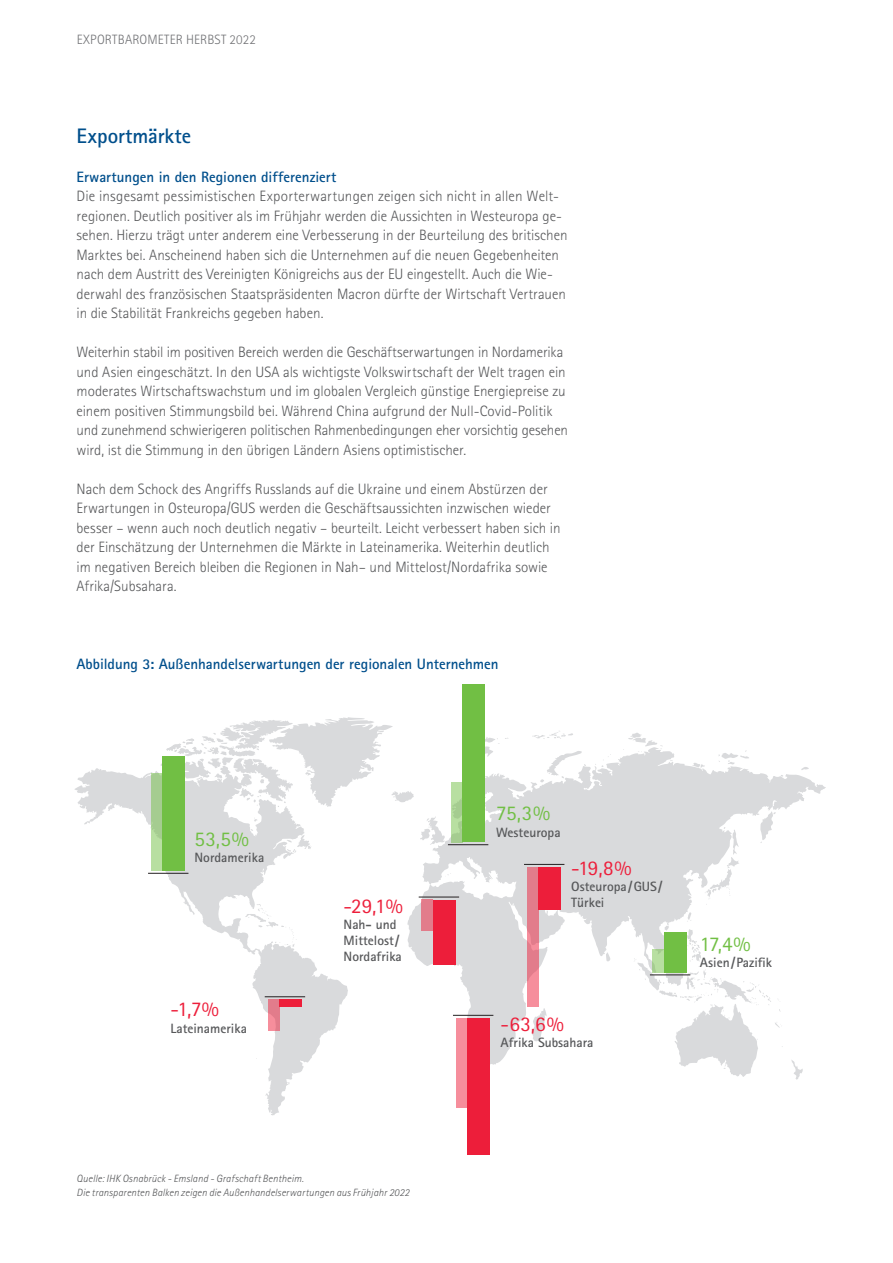
<style>
.page{position:relative;width:893px;height:1263px;background:#fff}
.page>*{position:absolute;margin:0;border:0;box-sizing:border-box;transform-origin:0 0}
.t1{font:21px "AT Rotis Sans Serif";color:#ed1e3a}
.t2{font:21px "AT Rotis Sans Serif";color:#71bf44}
.Headline_14_pt{font:700 21px "Rotis Sans Serif Std";letter-spacing:-.005em;color:#004f8c}
.Fließtext{font:300 15px/19.5px "Rotis Sans Serif Std";letter-spacing:-.005em;color:#57585a}
.Fließtext-2{font:700 15px "Rotis Sans Serif Std";letter-spacing:-.005em;color:#004f8c}
.t3{font:700 13.5px/16.2px "AT Rotis Sans Serif";color:#57585a}
.Abschnittmarke_links{font:300 13.5px "Rotis Sans Serif Std";letter-spacing:.01em;color:#717275}
.Quelle_Bildunterschr{font:italic 300 10.5px/13.5px "AT Rotis Sans Serif";letter-spacing:.01em;color:#57585a}
</style>
<div class="page">
<svg style="left:462px;top:737px;width:46px;height:10px"></svg>
<svg style="left:532px;top:731px;width:41px;height:8px"></svg>
<svg style="left:794px;top:1066px;width:9px;height:13px"></svg>
<svg style="left:628px;top:733px;width:34px;height:14px"></svg>
<svg style="left:407px;top:747px;width:419px;height:319px"></svg>
<svg style="left:679px;top:842px;width:4px;height:4px"></svg>
<svg style="left:420px;top:816px;width:29px;height:29px"></svg>
<svg style="left:74px;top:768px;width:274px;height:347px"></svg>
<svg style="left:633px;top:912px;width:150px;height:165px"></svg>
<svg style="left:160px;top:717px;width:254px;height:90px"></svg>
<div style="left:163px;top:756px;width:22px;height:114px;background:#71bf44"></div>
<hr style="left:148px;top:873px;width:40px;height:1px;background:#231f20">
<svg style="left:451px;top:782px;width:12px;height:60px"></svg>
<div style="left:463px;top:684px;width:22px;height:158px;background:#71bf44"></div>
<hr style="left:448px;top:844px;width:40px;height:1px;background:#231f20">
<svg style="left:268px;top:999px;width:11px;height:32px"></svg>
<hr style="left:265px;top:996px;width:40px;height:1px;background:#231f20">
<div style="left:279px;top:999px;width:23px;height:7px;background:#ed1e3a"></div>
<div style="left:456px;top:1018px;width:12px;height:89px;background:#f68e9c"></div>
<div style="left:468px;top:1018px;width:22px;height:136px;background:#ed1e3a"></div>
<hr style="left:453px;top:1015px;width:40px;height:1px;background:#231f20">
<hr style="left:419px;top:897px;width:40px;height:1px;background:#231f20">
<div style="left:433px;top:900px;width:22px;height:64px;background:#ed1e3a"></div>
<div style="left:422px;top:899px;width:11px;height:32px;background:#e27c8b"></div>
<svg style="left:527px;top:867px;width:12px;height:139px;background:#e77e8d"></svg>
<div style="left:539px;top:867px;width:22px;height:43px;background:#ed1e3a"></div>
<hr style="left:524px;top:864px;width:40px;height:1px;background:#231f20">
<hr style="left:650px;top:974px;width:40px;height:1px;background:#231f20">
<div style="left:664px;top:932px;width:23px;height:40px;background:#71bf44"></div>
<svg style="left:653px;top:949px;width:11px;height:23px"></svg>
<svg style="left:151px;top:773px;width:12px;height:97px"></svg>
<p class="Abschnittmarke_links" style="left:77px;top:31px;width:181px">EXPORTBAROMETER HERBST 2022</p>
<p class="Headline_14_pt" style="left:77px;top:122px;width:116px">Exportmärkte</p>
<p class="Fließtext-2" style="left:77px;top:167px;width:261px">Erwartungen in den Regionen differenziert</p>
<p class="Fließtext" style="left:77px;top:187px;width:493px">Die insgesamt pessimistischen Exporterwartungen zeigen sich nicht in allen Welt&shy;regionen. Deutlich positiver als im Frühjahr werden die Aussichten in Westeuropa ge&shy;sehen. Hierzu trägt unter anderem eine Verbesserung in der Beurteilung des britischen Marktes bei. Anscheinend haben sich die Unternehmen auf die neuen Gegebenheiten nach dem Austritt des Vereinigten Königreichs aus der EU eingestellt. Auch die Wie&shy;derwahl des französischen Staatspräsidenten Macron dürfte der Wirtschaft Vertrauen in die Stabilität Frankreichs gegeben haben.</p>
<p class="Fließtext" style="left:77px;top:343px;width:493px">Weiterhin stabil im positiven Bereich werden die Geschäftserwartungen in Nordamerika und Asien eingeschätzt. In den USA als wichtigste Volkswirtschaft der Welt tragen ein moderates Wirtschaftswachstum und im globalen Vergleich günstige Energiepreise zu einem positiven Stimmungsbild bei. Während China aufgrund der Null-Covid-Politik und zunehmend schwierigeren politischen Rahmenbedingungen eher vorsichtig gesehen wird, ist die Stimmung in den übrigen Ländern Asiens optimistischer.</p>
<p class="Fließtext" style="left:77px;top:479px;width:486px">Nach dem Schock des Angriffs Russlands auf die Ukraine und einem Abstürzen der Erwartungen in Osteuropa/GUS werden die Geschäftsaussichten inzwischen wieder besser – wenn auch noch deutlich negativ – beurteilt. Leicht verbessert haben sich in der Einschätzung der Unternehmen die Märkte in Lateinamerika. Weiterhin deutlich im negativen Bereich bleiben die Regionen in Nah– und Mittelost/Nordafrika sowie Afrika/Subsahara.</p>
<p class="Fließtext-2" style="left:77px;top:655px;width:424px">Abbildung 3: Außenhandelserwartungen der regionalen Unternehmen</p>
<p class="t2" style="left:195px;top:826px;width:56px">53,5%</p>
<p class="t3" style="left:195px;top:849px;width:71px">Nordamerika</p>
<p class="t1" style="left:170px;top:997px;width:50px">-1,7%</p>
<p class="t3" style="left:170px;top:1019px;width:78px">Lateinamerika</p>
<p class="t1" style="left:344px;top:893px;width:61px">-29,1%</p>
<p class="t3" style="left:344px;top:916px;width:60px">Nah- und<br>Mittelost/<br>Nordafrika</p>
<p class="Quelle_Bildunterschr" style="left:77px;top:1172px;width:334px">Quelle: IHK Osnabrück - Emsland - Grafschaft Bentheim.<br>Die transparenten Balken zeigen die Außenhandelserwartungen aus Frühjahr 2022</p>
<p class="t2" style="left:496px;top:801px;width:56px">75,3%</p>
<p class="t3" style="left:496px;top:824px;width:66px">Westeuropa</p>
<p class="t1" style="left:571px;top:855px;width:62px">-19,8%</p>
<p class="t3" style="left:571px;top:878px;width:93px">Osteuropa/GUS/<br>Türkei</p>
<p class="t1" style="left:500px;top:1011px;width:65px">-63,6%</p>
<p class="t3" style="left:500px;top:1034px;width:94px">Afrika Subsahara</p>
<p class="t2" style="left:700px;top:931px;width:52px">17,4%</p>
<p class="t3" style="left:700px;top:954px;width:74px">Asien/Pazifik</p>
</div>
